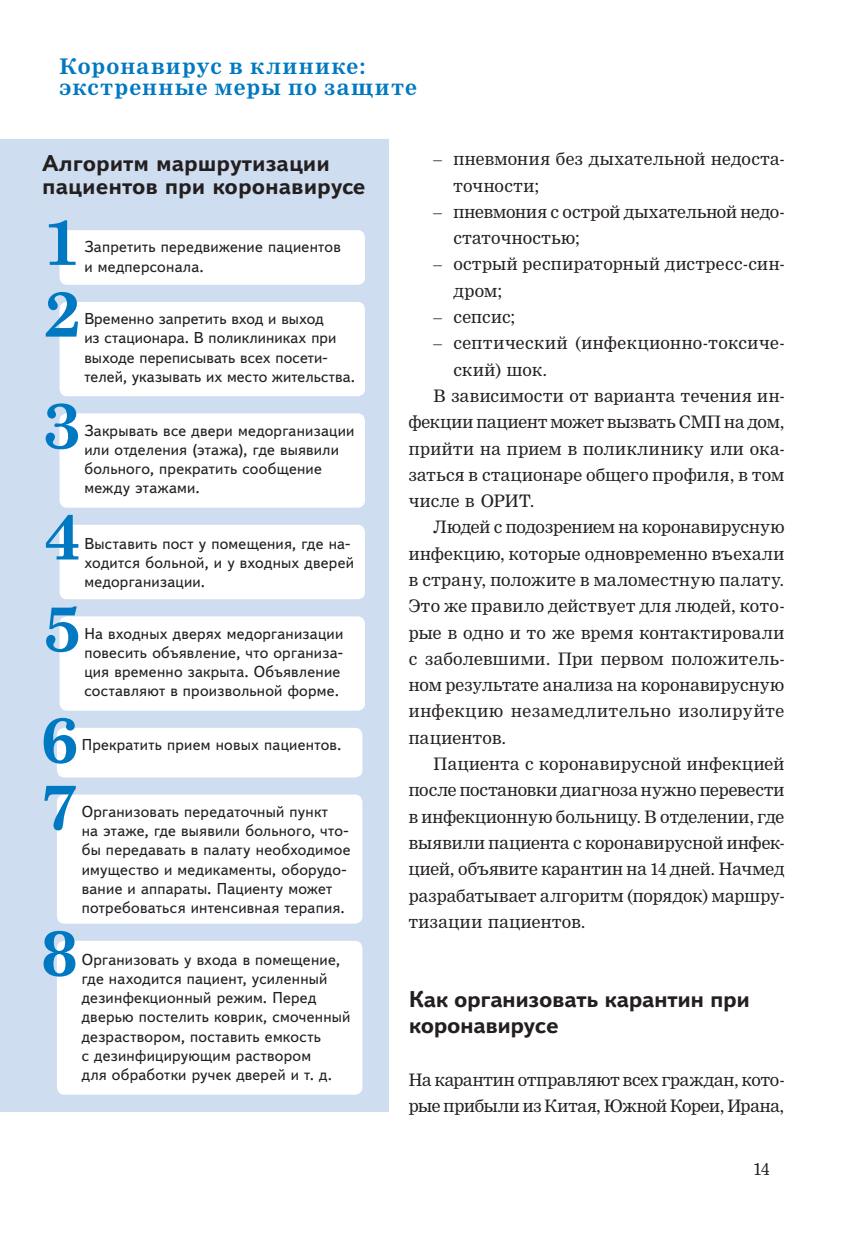
<style>
.page{position:relative;width:844px;height:1241px;background:#fff}
.page>*{position:absolute;margin:0;border:0;box-sizing:border-box;transform-origin:0 0}
.t1{font:700 63px/111.3px "Nimrod Cyr";color:#0079c2}
.t2{font:700 22.75px/26.2px "Textbook New";letter-spacing:-.005em;color:#241f1f}
.t3{font:700 21px/21px "Nimrod Cyr";letter-spacing:.065em;color:#0079c2}
.t4{font:16.8px/26.2px "Nimrod Cyr";letter-spacing:.01em;color:#241f1f}
.t5{font:16.8px/26.2px "Nimrod Cyr";letter-spacing:-.01em;color:#241f1f}
.t6{font:16.8px "Nimrod Cyr";letter-spacing:.035em;color:#241f1f}
.t7{font:16.8px "Nimrod Cyr";letter-spacing:.03em;color:#241f1f}
.t8{font:16.8px "Nimrod Cyr";letter-spacing:.05em;color:#241f1f}
.t9{font:15.75px/19.2px "Textbook New";letter-spacing:.015em;color:#241f1f}
</style>
<div class="page">
<div style="left:0;top:139px;width:389px;height:972px;background:#cfddf1"></div>
<div style="left:59px;top:230px;width:306px;height:55px;background:#fff;border-radius:7px"></div>
<div style="left:59px;top:302px;width:306px;height:94px;background:#fff;border-radius:7px"></div>
<div style="left:59px;top:413px;width:306px;height:94px;background:#fff;border-radius:7px"></div>
<div style="left:59px;top:524px;width:306px;height:75px;background:#fff;border-radius:7px"></div>
<div style="left:59px;top:616px;width:306px;height:94px;background:#fff;border-radius:7px"></div>
<div style="left:57px;top:727px;width:305px;height:50px;background:#fff;border-radius:7px"></div>
<div style="left:57px;top:794px;width:305px;height:129px;background:#fff;border-radius:7px"></div>
<div style="left:57px;top:940px;width:305px;height:154px;background:#fff;border-radius:7px"></div>
<h3 class="t3" style="left:60px;top:56px;width:359px">Коронавирус в клинике: экстренные меры по защите</h3>
<h2 class="t2" style="left:42px;top:152px;width:325px;line-height:22.8px">Алгоритм маршрутизации пациентов при коронавирусе</h2>
<h1 class="t1" style="left:43px;top:185px;width:39px">1</h1>
<p class="t9" style="left:84px;top:237px;width:258px">Запретить передвижение пациентов</p>
<p class="t9" style="left:84px;top:256px;width:121px">и медперсонала.</p>
<p class="t9" style="left:84px;top:309px;width:272px">Временно запретить вход и выход<br>из стационара. В поликлиниках при выходе переписывать всех посети&shy;телей, указывать их место жительства.</p>
<h1 class="t1" style="left:43px;top:257px;width:39px">2</h1>
<h1 class="t1" style="left:43px;top:368px;width:39px">3</h1>
<p class="t9" style="left:84px;top:420px;width:271px">Закрывать все двери медорганизации или отделения (этажа), где выявили больного, прекратить сообщение между этажами.</p>
<h1 class="t1" style="left:43px;top:480px;width:39px">4</h1>
<p class="t9" style="left:84px;top:533px;width:271px">Выставить пост у помещения, где на&shy;ходится больной, и у входных дверей медорганизации.</p>
<h1 class="t1" style="left:41px;top:571px;width:42px">5<br>6</h1>
<p class="t9" style="left:84px;top:623px;width:260px">На входных дверях медорганизации повесить объявление, что организа&shy;ция временно закрыта. Объявление составляют в произвольной форме.</p>
<p class="t9" style="left:82px;top:734px;width:261px">Прекратить прием новых пациентов.</p>
<h1 class="t1" style="left:41px;top:749px;width:39px">7</h1>
<p class="t9" style="left:82px;top:801px;width:270px">Организовать передаточный пункт<br>на этаже, где выявили больного, что&shy;бы передавать в палату необходимое имущество и медикаменты, оборудо&shy;вание и аппараты. Пациенту может потребоваться интенсивная терапия.</p>
<h1 class="t1" style="left:41px;top:896px;width:39px">8</h1>
<p class="t9" style="left:82px;top:949px;width:270px">Организовать у входа в помещение, где находится пациент, усиленный дезинфекционный режим. Перед дверью постелить коврик, смоченный дезраствором, поставить емкость<br>с дезинфицирующим раствором<br>для обработки ручек дверей и т. д.</p>
<p class="t4" style="left:453px;top:146px;width:332px;text-indent:-20px">– пневмония без дыхательной недоста&shy;точности;</p>
<p class="t4" style="left:453px;top:198px;width:332px;text-indent:-20px">– пневмония с острой дыхательной недо&shy;статочностью;</p>
<p class="t4" style="left:453px;top:251px;width:332px;text-indent:-20px">– острый респираторный дистресс-син&shy;дром;</p>
<p class="t4" style="left:433px;top:304px;width:83px">– сепсис;</p>
<p class="t6" style="left:433px;top:333px;width:352px">– септический (инфекционно-токсиче-</p>
<p class="t4" style="left:453px;top:356px;width:95px">ский) шок.</p>
<p class="t4" style="left:433px;top:382px;width:352px">В зависимости от варианта течения ин-</p>
<p class="t4" style="left:408px;top:409px;width:377px">фекции пациент может вызвать СМП на дом,</p>
<p class="t6" style="left:408px;top:438px;width:377px">прийти на прием в поликлинику или ока-</p>
<p class="t4" style="left:408px;top:461px;width:377px">заться в стационаре общего профиля, в том</p>
<p class="t4" style="left:408px;top:488px;width:127px">числе в ОРИТ.</p>
<p class="t5" style="left:433px;top:514px;width:352px">Людей с подозрением на коронавирусную</p>
<p class="t4" style="left:408px;top:540px;width:377px">инфекцию, которые одновременно въехали</p>
<p class="t7" style="left:408px;top:569px;width:377px">в страну, положите в маломестную палату.</p>
<p class="t4" style="left:408px;top:593px;width:377px">Это же правило действует для людей, кото-</p>
<p class="t4" style="left:408px;top:619px;width:377px">рые в одно и то же время контактировали</p>
<p class="t4" style="left:408px;top:645px;width:377px">с заболевшими. При первом положитель-</p>
<p class="t4" style="left:408px;top:671px;width:377px">ном результате анализа на коронавирусную</p>
<p class="t8" style="left:408px;top:700px;width:377px">инфекцию незамедлительно изолируйте</p>
<p class="t4" style="left:408px;top:724px;width:99px">пациентов.</p>
<p class="t4" style="left:433px;top:750px;width:352px">Пациента с коронавирусной инфекцией</p>
<p class="t4" style="left:408px;top:777px;width:377px">после постановки диагноза нужно перевести</p>
<p class="t4" style="left:408px;top:803px;width:377px">в инфекционную больницу. В отделении, где</p>
<p class="t4" style="left:408px;top:829px;width:377px">выявили пациента с коронавирусной инфек-</p>
<p class="t4" style="left:408px;top:855px;width:377px">цией, объявите карантин на 14 дней. Начмед</p>
<p class="t4" style="left:408px;top:882px;width:377px">разрабатывает алгоритм (порядок) маршру-</p>
<p class="t7" style="left:408px;top:911px;width:178px">тизации пациентов.</p>
<h2 class="t2" style="left:408px;top:985px;width:342px">Как организовать карантин при коронавирусе</h2>
<p class="t5" style="left:408px;top:1066px;width:377px">На карантин отправляют всех граждан, кото&shy;рые прибыли из Китая, Южной Кореи, Ирана,</p>
<p class="t4" style="left:753px;top:1155px;width:18px">14</p>
</div>
